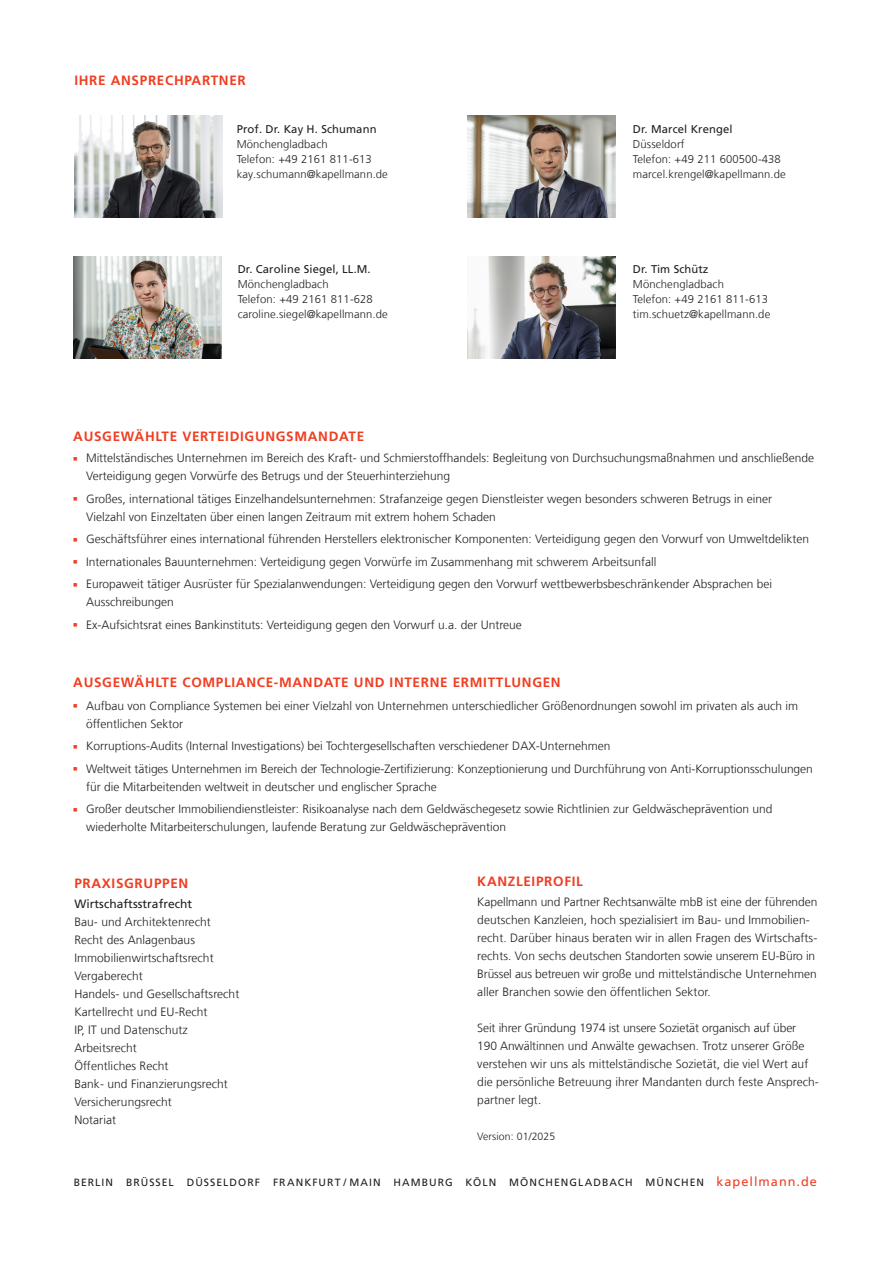
<style>
.page{position:relative;width:893px;height:1263px;background:#fff}
.page>*{position:absolute;margin:0;border:0;box-sizing:border-box;transform-origin:0 0}
.t1{font:700 13.5px "Frutiger LT Com";letter-spacing:.05em;color:#ef3e22}
.t2{font:300 12px/18px "Frutiger LT Com";color:#231f20}
.t3{font:12px "Frutiger LT Com";letter-spacing:.005em;color:#231f20}
.t4{font:300 11.25px "Frutiger LT Com";letter-spacing:.01em;color:#231f20}
.t5{font:11.25px "Frutiger LT Com";letter-spacing:.01em;color:#231f20}
.Subline{font:10.5px "Frutiger LT Com";letter-spacing:.1em;color:#231f20}
.t6{font:300 10.5px "Frutiger LT Com";letter-spacing:.01em;color:#231f20}
.s1{color:#ef3e22}
.s2{font-size:12.75px;color:#ef3e22}
</style>
<div class="page">
<img style="left:73px;top:257px;width:148px;height:102px">
<img style="left:74px;top:116px;width:148px;height:102px">
<img style="left:468px;top:116px;width:148px;height:102px">
<img style="left:468px;top:257px;width:148px;height:102px">
<p class="t1" style="left:74px;top:72px;width:173px">IHRE ANSPRECHPARTNER</p>
<p class="t5" style="left:237px;top:123px;width:141px">Prof. Dr. Kay H. Schumann</p>
<p class="t4" style="left:237px;top:138px;width:92px">Mönchengladbach</p>
<p class="t4" style="left:237px;top:153px;width:137px">Telefon: +49 2161 811-613</p>
<p class="t4" style="left:237px;top:168px;width:153px">kay.schumann@kapellmann.de</p>
<p class="t5" style="left:238px;top:262px;width:135px">Dr. Caroline Siegel, LL.M.</p>
<p class="t4" style="left:238px;top:277px;width:92px">Mönchengladbach</p>
<p class="t4" style="left:238px;top:292px;width:137px">Telefon: +49 2161 811-628</p>
<p class="t4" style="left:238px;top:307px;width:152px">caroline.siegel@kapellmann.de</p>
<p class="t5" style="left:633px;top:122px;width:101px">Dr. Marcel Krengel</p>
<p class="t4" style="left:633px;top:137px;width:53px">Düsseldorf</p>
<p class="t4" style="left:633px;top:152px;width:149px">Telefon: +49 211 600500-438</p>
<p class="t4" style="left:633px;top:167px;width:154px">marcel.krengel@kapellmann.de</p>
<p class="t5" style="left:633px;top:262px;width:77px">Dr. Tim Schütz</p>
<p class="t4" style="left:633px;top:277px;width:92px">Mönchengladbach</p>
<p class="t4" style="left:633px;top:292px;width:137px">Telefon: +49 2161 811-613</p>
<p class="t4" style="left:633px;top:307px;width:139px">tim.schuetz@kapellmann.de</p>
<p class="t1" style="left:73px;top:428px;width:292px">AUSGEWÄHLTE VERTEIDIGUNGSMANDATE</p>
<p class="t2" style="left:86px;top:449px;width:729px;text-indent:-13px"><span class="s1">■</span> Mittelständisches Unternehmen im Bereich des Kraft- und Schmierstoffhandels: Begleitung von Durchsuchungsmaßnahmen und anschließende<br>Verteidigung gegen Vorwürfe des Betrugs und der Steuerhinterziehung</p>
<p class="t2" style="left:86px;top:490px;width:688px;text-indent:-13px"><span class="s1">■</span> Großes, international tätiges Einzelhandelsunternehmen: Strafanzeige gegen Dienstleister wegen besonders schweren Betrugs in einer<br>Vielzahl von Einzeltaten über einen langen Zeitraum mit extrem hohem Schaden</p>
<p class="t2" style="left:73px;top:530px;width:737px"><span class="s1">■</span> Geschäftsführer eines international führenden Herstellers elektronischer Komponenten: Verteidigung gegen den Vorwurf von Umweltdelikten</p>
<p class="t2" style="left:73px;top:553px;width:585px"><span class="s1">■</span> Internationales Bauunternehmen: Verteidigung gegen Vorwürfe im Zusammenhang mit schwerem Arbeitsunfall</p>
<p class="t2" style="left:73px;top:575px;width:700px"><span class="s1">■</span> Europaweit tätiger Ausrüster für Spezialanwendungen: Verteidigung gegen den Vorwurf wettbewerbsbeschränkender Absprachen bei</p>
<p class="t2" style="left:86px;top:593px;width:89px">Ausschreibungen</p>
<p class="t2" style="left:73px;top:616px;width:450px"><span class="s1">■</span> Ex-Aufsichtsrat eines Bankinstituts: Verteidigung gegen den Vorwurf u.a. der Untreue</p>
<p class="t1" style="left:73px;top:674px;width:489px">AUSGEWÄHLTE COMPLIANCE-MANDATE UND INTERNE ERMITTLUNGEN</p>
<p class="t2" style="left:73px;top:697px;width:726px"><span class="s1">■</span> Aufbau von Compliance Systemen bei einer Vielzahl von Unternehmen unterschiedlicher Größenordnungen sowohl im privaten als auch im</p>
<p class="t2" style="left:86px;top:715px;width:99px">öffentlichen Sektor</p>
<p class="t2" style="left:73px;top:737px;width:539px"><span class="s1">■</span> Korruptions-Audits (Internal Investigations) bei Tochtergesellschaften verschiedener DAX-Unternehmen</p>
<p class="t2" style="left:86px;top:760px;width:728px;text-indent:-13px"><span class="s1">■</span> Weltweit tätiges Unternehmen im Bereich der Technologie-Zertifizierung: Konzeptionierung und Durchführung von Anti-Korruptionsschulungen für die Mitarbeitenden weltweit in deutscher und englischer Sprache</p>
<p class="t2" style="left:86px;top:800px;width:688px;text-indent:-13px"><span class="s1">■</span> Großer deutscher Immobiliendienstleister: Risikoanalyse nach dem Geldwäschegesetz sowie Richtlinien zur Geldwäscheprävention und wiederholte Mitarbeiterschulungen, laufende Beratung zur Geldwäscheprävention</p>
<p class="t1" style="left:74px;top:876px;width:115px">PRAXISGRUPPEN</p>
<p class="t3" style="left:74px;top:897px;width:119px">Wirtschaftsstrafrecht</p>
<p class="t2" style="left:74px;top:913px;width:138px">Bau- und Architektenrecht</p>
<p class="t2" style="left:74px;top:931px;width:122px">Recht des Anlagenbaus</p>
<p class="t2" style="left:74px;top:949px;width:141px">Immobilienwirtschaftsrecht</p>
<p class="t2" style="left:74px;top:967px;width:70px">Vergaberecht</p>
<p class="t2" style="left:74px;top:985px;width:166px">Handels- und Gesellschaftsrecht</p>
<p class="t2" style="left:74px;top:1003px;width:135px">Kartellrecht und EU-Recht</p>
<p class="t2" style="left:74px;top:1021px;width:115px">IP, IT und Datenschutz</p>
<p class="t2" style="left:74px;top:1039px;width:64px">Arbeitsrecht</p>
<p class="t2" style="left:74px;top:1057px;width:96px">Öffentliches Recht</p>
<p class="t2" style="left:74px;top:1075px;width:155px">Bank- und Finanzierungsrecht</p>
<p class="t2" style="left:74px;top:1093px;width:99px">Versicherungsrecht</p>
<p class="t2" style="left:74px;top:1111px;width:43px">Notariat</p>
<p class="t1" style="left:477px;top:873px;width:107px">KANZLEIPROFIL</p>
<p class="t2" style="left:477px;top:892px;width:342px">Kapellmann und Partner Rechtsanwälte mbB ist eine der führenden deutschen Kanzleien, hoch spezialisiert im Bau- und Immobilien-</p>
<p class="t2" style="left:477px;top:928px;width:341px">recht. Darüber hinaus beraten wir in allen Fragen des Wirtschafts&shy;rechts. Von sechs deutschen Standorten sowie unserem EU-Büro in Brüssel aus betreuen wir große und mittelständische Unternehmen aller Branchen sowie den öffentlichen Sektor.</p>
<p class="t2" style="left:477px;top:1018px;width:343px">Seit ihrer Gründung 1974 ist unsere Sozietät organisch auf über 190 Anwältinnen und Anwälte gewachsen. Trotz unserer Größe verstehen wir uns als mittelständische Sozietät, die viel Wert auf die persönliche Betreuung ihrer Mandanten durch feste Ansprech&shy;partner legt.</p>
<p class="t6" style="left:477px;top:1130px;width:80px">Version: 01/2025</p>
<p class="Subline" style="left:74px;top:1176px;width:745px">BERLIN BRÜSSEL DÜSSELDORF FRANKFURT / MAIN HAMBURG KÖLN MÖNCHENGLADBACH MÜNCHEN <span class="s2">kapellmann.de</span></p>
</div>
